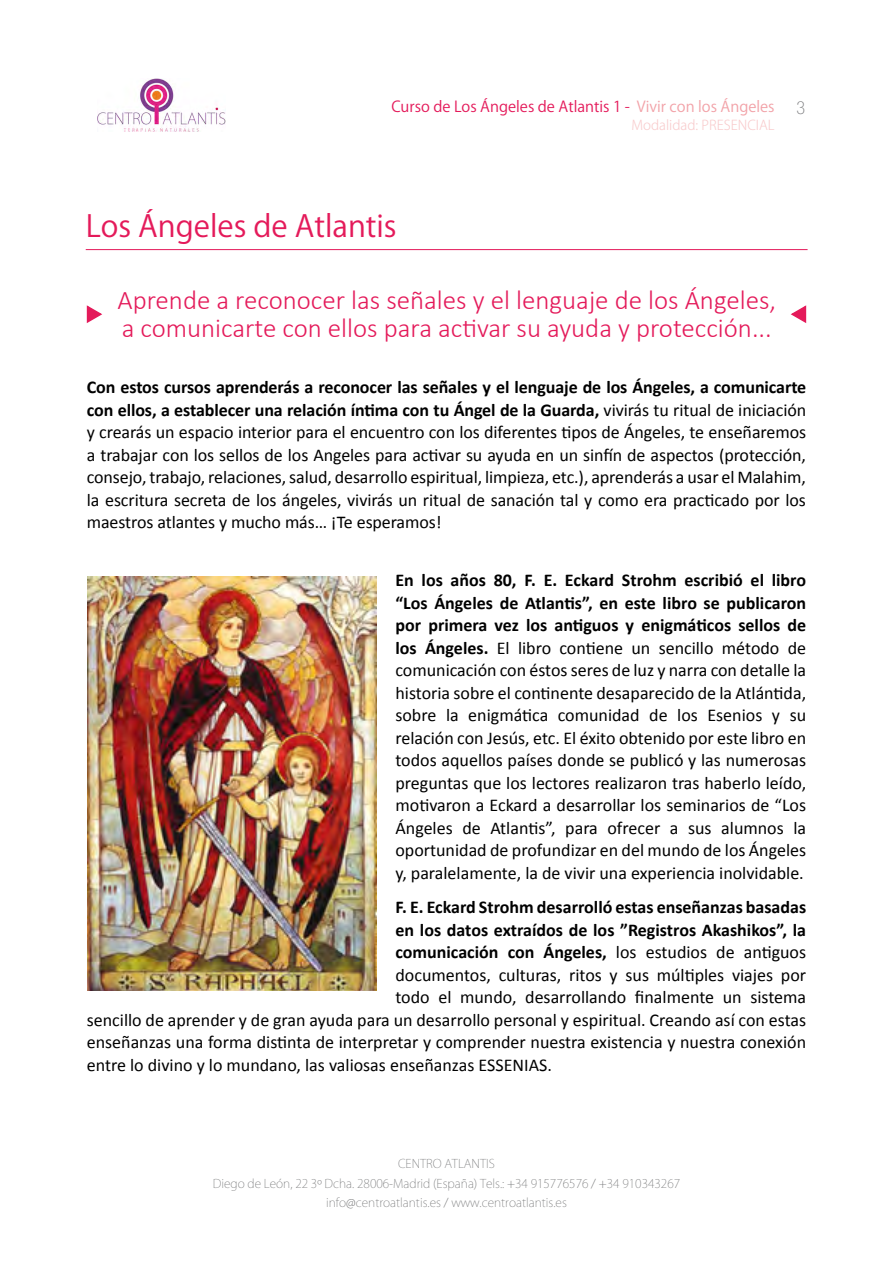
<style>
.page{position:relative;width:893px;height:1263px;background:#fff}
.page>*{position:absolute;margin:0;border:0;box-sizing:border-box;transform-origin:0 0}
.t1{font:30px "Koz Go Pr 6 N";color:#e41a5a}
.t2{font:300 27px/28.5px "Calibri";color:#e41a5a}
.t3{font:18px/22.5px "Calibri";color:#000;text-align:justify}
.t4{font:700 18px "Calibri";color:#000}
.t5{font:100 condensed 18px "Helvetica Neue LT Std";color:#7b7c7e}
.t6{font:15px "Koz Go Pr 6 N";color:#e41a5a}
.t7{font:300 13.5px "Koz Go Pr 6 N";color:#f8cacb}
.t8{font:200 12px/19.5px "Koz Go Pr 6 N";color:#707172;text-align:center}
.s1{color:#f2a2a8}
.s2{font-weight:700}
.s3{font-weight:400}
</style>
<div class="page">
<img style="left:97px;top:79px;width:128px;height:53px">
<hr style="left:86px;top:249px;width:722px;height:1px;background:#e41a5a">
<svg style="left:86px;top:305px;width:16px;height:18px"></svg>
<svg style="left:790px;top:305px;width:17px;height:18px"></svg>
<img style="left:88px;top:577px;width:289px;height:413px">
<p class="t6" style="left:391px;top:98px;width:385px">Curso de Los Ángeles de Atlantis 1 - <span class="s1">Vivir con los Ángeles</span></p>
<p class="t7" style="left:631px;top:117px;width:145px">Modalidad: PRESENCIAL</p>
<p class="t5" style="left:797px;top:97px;width:10px">3</p>
<h1 class="t1" style="left:86px;top:209px;width:312px">Los Ángeles de Atlantis</h1>
<h2 class="t2" style="left:117px;top:285px;width:660px">Aprende a reconocer las señales y el lenguaje de los Ángeles, a comunicarte con ellos para activar su ayuda y protección...</h2>
<p class="t3" style="left:87px;top:376px;width:721px"><span class="s2">Con estos cursos aprenderás a reconocer las señales y el lenguaje de los Ángeles, a comunicarte con ellos, a establecer una relación íntima con tu Ángel de la Guarda,</span> vivirás tu ritual de iniciación y crearás un espacio interior para el encuentro con los diferentes tipos de Ángeles, te enseñaremos a trabajar con los sellos de los Angeles para activar su ayuda en un sinfín de aspectos (protección, consejo, trabajo, relaciones, salud, desarrollo espiritual, limpieza, etc.), aprenderás a usar el Malahim, la escritura secreta de los ángeles, vivirás un ritual de sanación tal y como era practicado por los maestros atlantes y mucho más… ¡Te esperamos!</p>
<p class="t3" style="left:395px;top:569px;width:412px"><span class="s2">En los años 80, F. E. Eckard Strohm escribió el libro “Los Ángeles de Atlantis”, en este libro se publicaron por primera vez los antiguos y enigmáticos sellos de los Ángeles.</span> El libro contiene un sencillo método de comunicación con éstos seres de luz y narra con detalle la historia sobre el continente desaparecido de la Atlántida, sobre la enigmática comunidad de los Esenios y su relación con Jesús, etc. El éxito obtenido por este libro en todos aquellos países donde se publicó y las numerosas preguntas que los lectores realizaron tras haberlo leído, motivaron a Eckard a desarrollar los seminarios de “Los Ángeles de Atlantis”, para ofrecer a sus alumnos la oportunidad de profundizar en del mundo de los Ángeles y, paralelamente, la de vivir una experiencia inolvidable.</p>
<p class="t4" style="left:395px;top:896px;width:412px">F. E. Eckard Strohm desarrolló estas enseñanzas basadas</p>
<p class="t4" style="left:395px;top:918px;width:412px">en los datos extraídos de los ”Registros Akashikos”, la</p>
<p class="t4" style="left:395px;top:941px;width:412px">comunicación con Ángeles, <span class="s3">los estudios de antiguos</span></p>
<p class="t3" style="left:395px;top:963px;width:412px">documentos, culturas, ritos y sus múltiples viajes por</p>
<p class="t3" style="left:395px;top:986px;width:412px">todo el mundo, desarrollando finalmente un sistema</p>
<p class="t3" style="left:87px;top:1008px;width:721px">sencillo de aprender y de gran ayuda para un desarrollo personal y espiritual. Creando así con estas</p>
<p class="t3" style="left:87px;top:1031px;width:721px">enseñanzas una forma distinta de interpretar y comprender nuestra existencia y nuestra conexión</p>
<p class="t3" style="left:87px;top:1053px;width:467px">entre lo divino y lo mundano, las valiosas enseñanzas ESSENIAS.</p>
<p class="t8" style="left:213px;top:1154px;width:469px">CENTRO ATLANTIS<br>Diego de León, 22 3º Dcha. 28006-Madrid (España) Tels.: +34 915776576 / +34 910343267 info@centroatlantis.es / www.centroatlantis.es</p>
</div>
